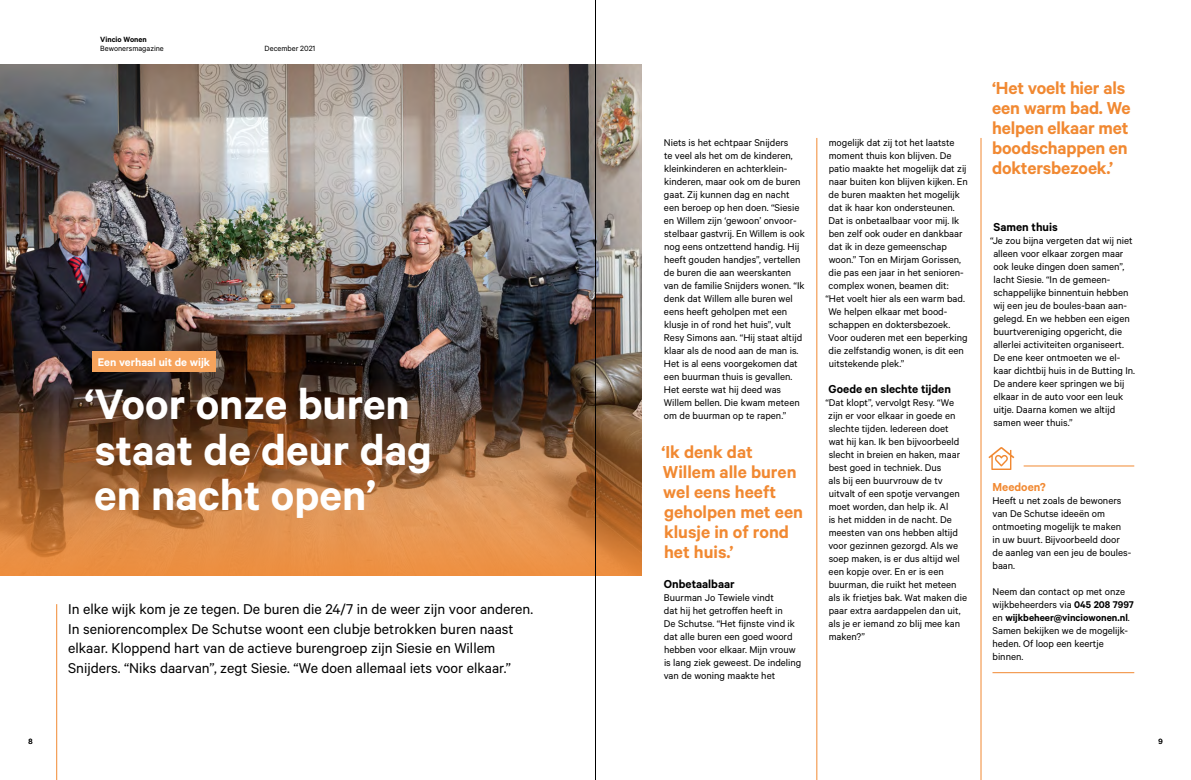
<style>
.page{position:relative;width:1191px;height:780px;background:#fff}
.page>*{position:absolute;margin:0;border:0;box-sizing:border-box;transform-origin:0 0}
.t1{font:600 48px/45.5px "Calibre";color:#fff}
.t2{font:600 19.5px/20px "Calibre";letter-spacing:-.005em;color:#f18932}
.t3{font:16px/19.5px "Calibre";color:#000}
.t4{font:600 13px "Calibre";color:#000}
.t5{font:600 13px "Calibre";color:#f18932}
.t6{font:600 12.5px "Calibre";color:#fff}
.t7{font:11px/13px "Calibre";color:#000}
.t8{font:8.5px "Calibre";color:#000}
.t9{font:600 8.5px "Calibre";color:#000}
.s1{font-weight:600}
</style>
<div class="page">
<img style="left:0;top:64px;width:641px;height:271px">
<img style="left:0;top:335px;width:641px;height:241px">
<hr style="left:992px;top:672px;width:142px;height:1px;background:#f18932">
<hr style="left:1023px;top:465px;width:111px;height:1px;background:#f18932">
<svg style="left:988px;top:447px;width:26px;height:23px"></svg>
<hr style="left:980px;top:138px;width:1px;height:642px;background:#f18932">
<hr style="left:816px;top:138px;width:1px;height:642px;background:#f18932">
<hr style="left:57px;top:604px;width:1px;height:176px;background:#f18932">
<div style="left:92px;top:351px;width:124px;height:21px;background:#f6a35c"></div>
<hr style="left:595px;top:0;width:1px;height:780px;background:#000">
<p class="t9" style="left:100px;top:34px;width:48px">Vincio Wonen</p>
<p class="t8" style="left:100px;top:43px;width:65px">Bewonersmagazine</p>
<p class="t8" style="left:265px;top:43px;width:52px">December 2021</p>
<p class="t6" style="left:98px;top:355px;width:114px">Een verhaal uit de wijk</p>
<h1 class="t1" style="left:85px;top:380px;width:349px">‘Voor onze buren staat de deur dag en nacht open’</h1>
<p class="t3" style="left:68px;top:599px;width:466px">In elke wijk kom je ze tegen. De buren die 24/7 in de weer zijn voor anderen.<br>In seniorencomplex De Schutse woont een clubje betrokken buren naast elkaar. Kloppend hart van de actieve burengroep zijn Siesie en Willem Snijders. “Niks daarvan”, zegt Siesie. “We doen allemaal iets voor elkaar.”</p>
<p class="t7" style="left:663px;top:136px;width:143px">Niets is het echtpaar Snijders<br>te veel als het om de kinderen, kleinkinderen en achterklein&shy;kinderen, maar ook om de buren gaat. Zij kunnen dag en nacht een beroep op hen doen. “Siesie en Willem zijn ‘gewoon’ onvoor&shy;stelbaar gastvrij. En Willem is ook nog eens ontzettend handig. Hij heeft gouden handjes”, vertellen de buren die aan weerskanten van de familie Snijders wonen. “Ik denk dat Willem alle buren wel eens heeft geholpen met een klusje in of rond het huis”, vult<br>Resy Simons aan. “Hij staat altijd klaar als de nood aan de man is.<br>Het is al eens voorgekomen dat een buurman thuis is gevallen.<br>Het eerste wat hij deed was<br>Willem bellen. Die kwam meteen om de buurman op te rapen.”</p>
<h2 class="t2" style="left:661px;top:441px;width:143px">‘Ik denk dat<br>Willem alle buren wel eens heeft geholpen met een klusje in of rond het huis.’</h2>
<p class="t4" style="left:664px;top:576px;width:72px">Onbetaalbaar</p>
<p class="t7" style="left:663px;top:591px;width:139px">Buurman Jo Tewiele vindt<br>dat hij het getroffen heeft in<br>De Schutse. “Het fijnste vind ik dat alle buren een goed woord hebben voor elkaar. Mijn vrouw is lang ziek geweest. De indeling van de woning maakte het</p>
<p class="t7" style="left:828px;top:136px;width:127px">mogelijk dat zij tot het laatste</p>
<p class="t7" style="left:828px;top:149px;width:124px">moment thuis kon blijven. De</p>
<p class="t7" style="left:828px;top:162px;width:139px">patio maakte het mogelijk dat zij</p>
<p class="t7" style="left:828px;top:175px;width:141px">naar buiten kon blijven kijken. En</p>
<p class="t7" style="left:828px;top:188px;width:133px">de buren maakten het mogelijk</p>
<p class="t7" style="left:828px;top:201px;width:128px">dat ik haar kon ondersteunen.</p>
<p class="t7" style="left:828px;top:214px;width:132px">Dat is onbetaalbaar voor mij. Ik</p>
<p class="t7" style="left:828px;top:227px;width:135px">ben zelf ook ouder en dankbaar</p>
<p class="t7" style="left:828px;top:240px;width:120px">dat ik in deze gemeenschap</p>
<p class="t7" style="left:828px;top:253px;width:134px">woon.” Ton en Mirjam Gorissen,</p>
<p class="t7" style="left:828px;top:266px;width:136px">die pas een jaar in het senioren-</p>
<p class="t7" style="left:828px;top:279px;width:121px">complex wonen, beamen dit:</p>
<p class="t7" style="left:825px;top:292px;width:141px">“Het voelt hier als een warm bad.</p>
<p class="t7" style="left:828px;top:305px;width:120px">We helpen elkaar met bood-</p>
<p class="t7" style="left:828px;top:318px;width:123px">schappen en doktersbezoek.</p>
<p class="t7" style="left:828px;top:331px;width:141px">Voor ouderen met een beperking</p>
<p class="t7" style="left:828px;top:344px;width:137px">die zelfstandig wonen, is dit een</p>
<p class="t7" style="left:828px;top:357px;width:77px">uitstekende plek.”</p>
<p class="t4" style="left:828px;top:381px;width:124px">Goede en slechte tijden</p>
<p class="t7" style="left:825px;top:396px;width:143px">“Dat klopt”, vervolgt Resy. “We zijn er voor elkaar in goede en slechte tijden. Iedereen doet<br>wat hij kan. Ik ben bijvoorbeeld slecht in breien en haken, maar best goed in techniek. Dus<br>als bij een buurvrouw de tv uitvalt of een spotje vervangen moet worden, dan help ik. Al<br>is het midden in de nacht. De meesten van ons hebben altijd voor gezinnen gezorgd. Als we soep maken, is er dus altijd wel een kopje over. En er is een buurman, die ruikt het meteen als ik frietjes bak. Wat maken die paar extra aardappelen dan uit, als je er iemand zo blij mee kan maken?”</p>
<h2 class="t2" style="left:992px;top:77px;width:140px">‘Het voelt hier als een warm bad. We helpen elkaar met boodschappen en doktersbezoek.’</h2>
<p class="t4" style="left:993px;top:219px;width:66px">Samen thuis</p>
<p class="t7" style="left:990px;top:233px;width:147px">“Je zou bijna vergeten dat wij niet alleen voor elkaar zorgen maar ook leuke dingen doen samen”, lacht Siesie. “In de gemeen&shy;schappelijke binnentuin hebben wij een jeu de boules-baan aan&shy;gelegd. En we hebben een eigen buurtvereniging opgericht, die allerlei activiteiten organiseert.<br>De ene keer ontmoeten we el&shy;kaar dichtbij huis in de Butting In.<br>De andere keer springen we bij elkaar in de auto voor een leuk uitje. Daarna komen we altijd samen weer thuis.”</p>
<p class="t5" style="left:992px;top:479px;width:55px">Meedoen?</p>
<p class="t7" style="left:992px;top:493px;width:139px">Heeft u net zoals de bewoners van De Schutse ideeën om ontmoeting mogelijk te maken in uw buurt. Bijvoorbeeld door de aanleg van een jeu de boules&shy;baan.</p>
<p class="t7" style="left:992px;top:584px;width:143px">Neem dan contact op met onze wijkbeheerders via <span class="s1">045 208 7997 </span>en <span class="s1">wijkbeheer@vinciowonen.nl</span>.<br>Samen bekijken we de mogelijk&shy;heden. Of loop een keertje binnen.</p>
<p class="t8" style="left:28px;top:736px;width:6px">8</p>
<p class="t8" style="left:1158px;top:736px;width:6px">9</p>
</div>
